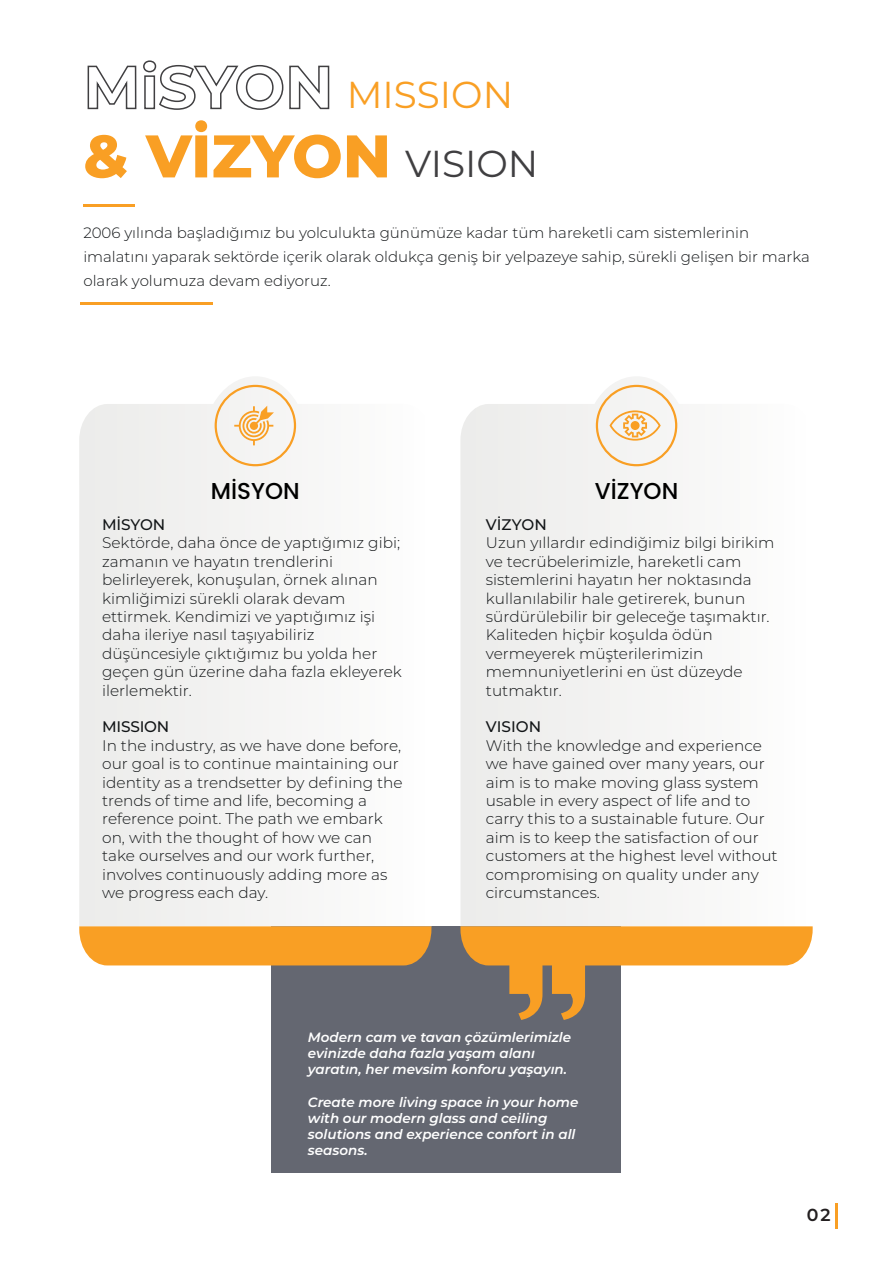
<style>
.page{position:relative;width:893px;height:1263px;background:#fff}
.page>*{position:absolute;margin:0;border:0;box-sizing:border-box;transform-origin:0 0}
.t1{font:800 60px "Montserrat";color:#f99f24}
.t2{font:37.5px "Montserrat";color:#f99f24}
.t3{font:37.5px "Montserrat";color:#403f41}
.t4{font:500 22.95px "Poppins";color:#000}
.t5{font:600 17.4px "Montserrat";color:#231f20}
.t6{font:300 15.3px/18.5px "Montserrat";color:#121517}
.t7{font:500 15.3px "Montserrat";letter-spacing:-.015em;color:#121517}
.t8{font:300 15px/24px "Montserrat";color:#121517}
.t9{font:italic 600 13.5px/16.2px "Montserrat";color:#fff}
</style>
<div class="page">
<div style="left:272px;top:926px;width:349px;height:246px;background:#646771"></div>
<hr style="left:83px;top:204px;width:51px;height:3px;background:#f99f24">
<svg style="left:87px;top:60px;width:243px;height:50px"></svg>
<hr style="left:80px;top:302px;width:133px;height:2px;background:#f99f24">
<hr style="left:835px;top:1203px;width:3px;height:25px;background:#f99f24">
<div style="left:79px;top:377px;width:218px;height:549px;background:#f1f1f0"></div>
<div style="left:79px;top:926px;width:352px;height:39px;background:#f99f24"></div>
<svg style="left:215px;top:385px;width:81px;height:81px"></svg>
<div style="left:460px;top:377px;width:218px;height:549px;background:#f1f1f0"></div>
<svg style="left:460px;top:926px;width:353px;height:94px"></svg>
<svg style="left:596px;top:385px;width:81px;height:81px"></svg>
<div style="left:631px;top:421px;width:9px;height:9px;background:#f99f24;border-radius:50%"></div>
<h2 class="t2" style="left:347px;top:69px;width:168px">MISSION</h2>
<h1 class="t1" style="left:83px;top:112px;width:309px">&amp; VİZYON</h1>
<h2 class="t3" style="left:405px;top:138px;width:135px">VISION</h2>
<p class="t8" style="left:83px;top:221px;width:728px">2006 yılında başladığımız bu yolculukta günümüze kadar tüm hareketli cam sistemlerinin imalatını yaparak sektörde içerik olarak oldukça geniş bir yelpazeye sahip, sürekli gelişen bir marka olarak yolumuza devam ediyoruz.</p>
<h3 class="t4" style="left:211px;top:478px;width:90px">MİSYON</h3>
<h3 class="t4" style="left:595px;top:478px;width:85px">VİZYON</h3>
<p class="t7" style="left:102px;top:514px;width:65px">MİSYON</p>
<p class="t6" style="left:102px;top:533px;width:301px">Sektörde, daha önce de yaptığımız gibi; zamanın ve hayatın trendlerini belirleyerek, konuşulan, örnek alınan kimliğimizi sürekli olarak devam ettirmek. Kendimizi ve yaptığımız işi daha ileriye nasıl taşıyabiliriz düşüncesiyle çıktığımız bu yolda her geçen gün üzerine daha fazla ekleyerek ilerlemektir.</p>
<p class="t7" style="left:102px;top:716px;width:69px">MISSION</p>
<p class="t6" style="left:102px;top:736px;width:302px">In the industry, as we have done before, our goal is to continue maintaining our identity as a trendsetter by defining the trends of time and life, becoming a reference point. The path we embark on, with the thought of how we can take ourselves and our work further, involves continuously adding more as we progress each day.</p>
<p class="t7" style="left:486px;top:514px;width:62px">VİZYON</p>
<p class="t6" style="left:486px;top:533px;width:290px">Uzun yıllardır edindiğimiz bilgi birikim ve tecrübelerimizle, hareketli cam sistemlerini hayatın her noktasında kullanılabilir hale getirerek, bunun sürdürülebilir bir geleceğe taşımaktır.<br>Kaliteden hiçbir koşulda ödün vermeyerek müşterilerimizin memnuniyetlerini en üst düzeyde tutmaktır.</p>
<p class="t7" style="left:486px;top:716px;width:57px">VISION</p>
<p class="t6" style="left:486px;top:736px;width:293px">With the knowledge and experience we have gained over many years, our aim is to make moving glass system usable in every aspect of life and to carry this to a sustainable future. Our aim is to keep the satisfaction of our customers at the highest level without compromising on quality under any circumstances.</p>
<p class="t9" style="left:308px;top:1028px;width:265px">Modern cam ve tavan çözümlerimizle evinizde daha fazla yaşam alanı yaratın, her mevsim konforu yaşayın.</p>
<p class="t9" style="left:308px;top:1093px;width:272px">Create more living space in your home with our modern glass and ceiling solutions and experience confort in all seasons.</p>
<p class="t5" style="left:807px;top:1202px;width:25px">02</p>
</div>
